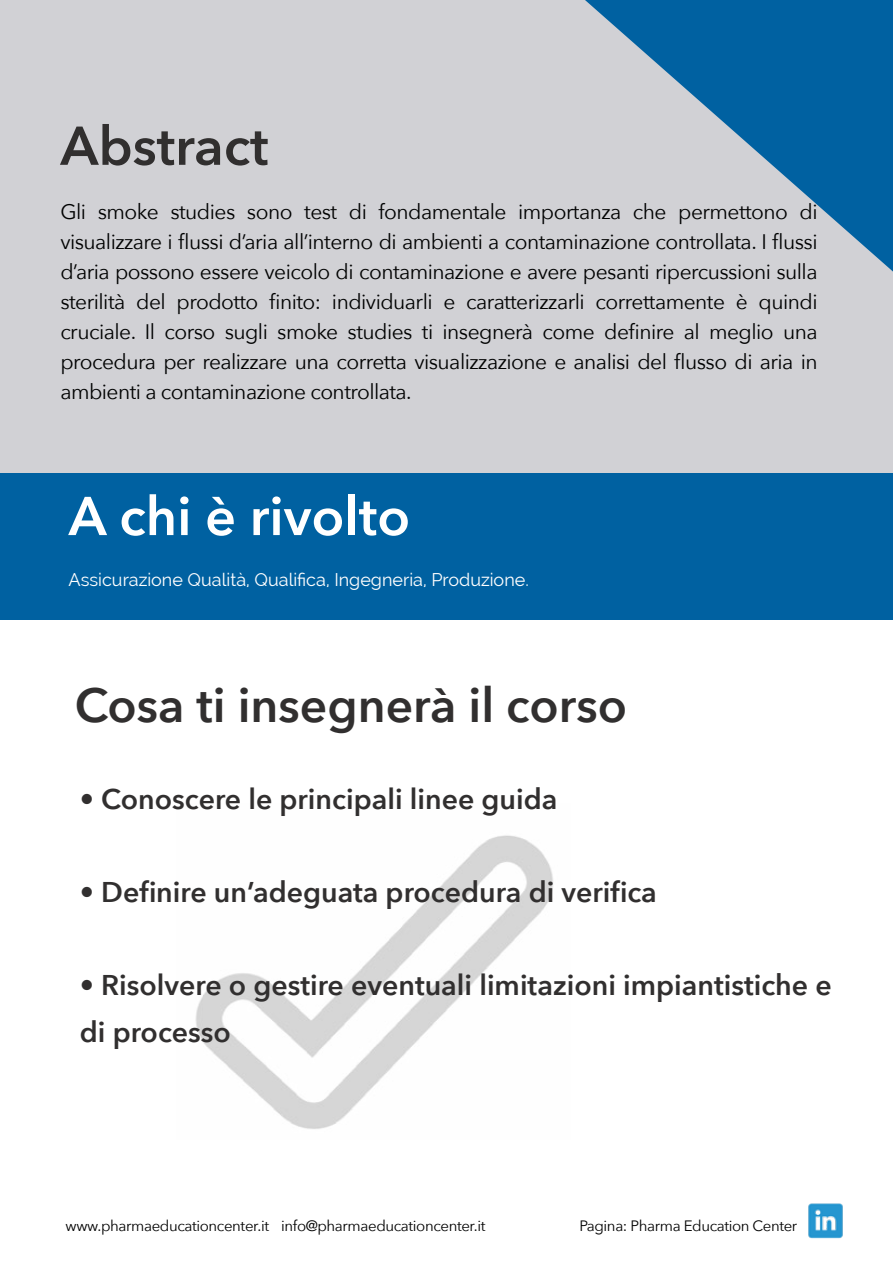
<style>
.page{position:relative;width:893px;height:1263px;background:#fff}
.page>*{position:absolute;margin:0;border:0;box-sizing:border-box;transform-origin:0 0}
.t1{font:600 54px "Avenir Next";color:#fff}
.t2{font:600 54px "Avenir Next";color:#312f2f}
.t3{font:600 48px "Avenir Next";color:#312f2f}
.t4{font:600 28.5px/46.5px "Avenir Next";color:#312f2f}
.t5{font:21px/30px "Avenir Next";letter-spacing:-.025em;color:#000101;text-align:justify}
.t6{font:18px "Raleway";color:#fff}
.t7{font:15px "Avenir Next";letter-spacing:-.025em;color:#000101}
</style>
<div class="page">
<img style="left:195px;top:835px;width:358px;height:294px">
<div style="left:0;top:0;width:893px;height:473px;background:#d1d1d5"></div>
<svg style="left:585px;top:0;width:308px;height:272px"></svg>
<div style="left:0;top:473px;width:893px;height:146px;background:#0061a1"></div>
<img style="left:808px;top:1203px;width:35px;height:36px">
<h1 class="t2" style="left:60px;top:100px;width:210px">Abstract</h1>
<p class="t5" style="left:60px;top:196px;width:759px">Gli smoke studies sono test di fondamentale importanza che permettono di visualizzare i flussi d’aria all’interno di ambienti a contaminazione controllata. I flussi d’aria possono essere veicolo di contaminazione e avere pesanti ripercussioni sulla sterilità del prodotto finito: individuarli e caratterizzarli correttamente è quindi cruciale. Il corso sugli smoke studies ti insegnerà come definire al meglio una procedura per realizzare una corretta visualizzazione e analisi del flusso di aria in ambienti a contaminazione controllata.</p>
<h1 class="t1" style="left:69px;top:470px;width:343px">A chi è rivolto</h1>
<p class="t6" style="left:69px;top:569px;width:462px">Assicurazione Qualità, Qualifica, Ingegneria, Produzione.</p>
<h2 class="t3" style="left:75px;top:664px;width:554px">Cosa ti insegnerà il corso</h2>
<h3 class="t4" style="left:80px;top:775px;width:479px">• Conoscere le principali linee guida</h3>
<h3 class="t4" style="left:80px;top:868px;width:579px">• Definire un’adeguata procedura di verifica</h3>
<h3 class="t4" style="left:80px;top:961px;width:753px">• Risolvere o gestire eventuali limitazioni impiantistiche e di processo</h3>
<p class="t7" style="left:66px;top:1213px;width:421px">www.pharmaeducationcenter.it info@pharmaeducationcenter.it</p>
<p class="t7" style="left:579px;top:1213px;width:219px">Pagina: Pharma Education Center</p>
</div>
